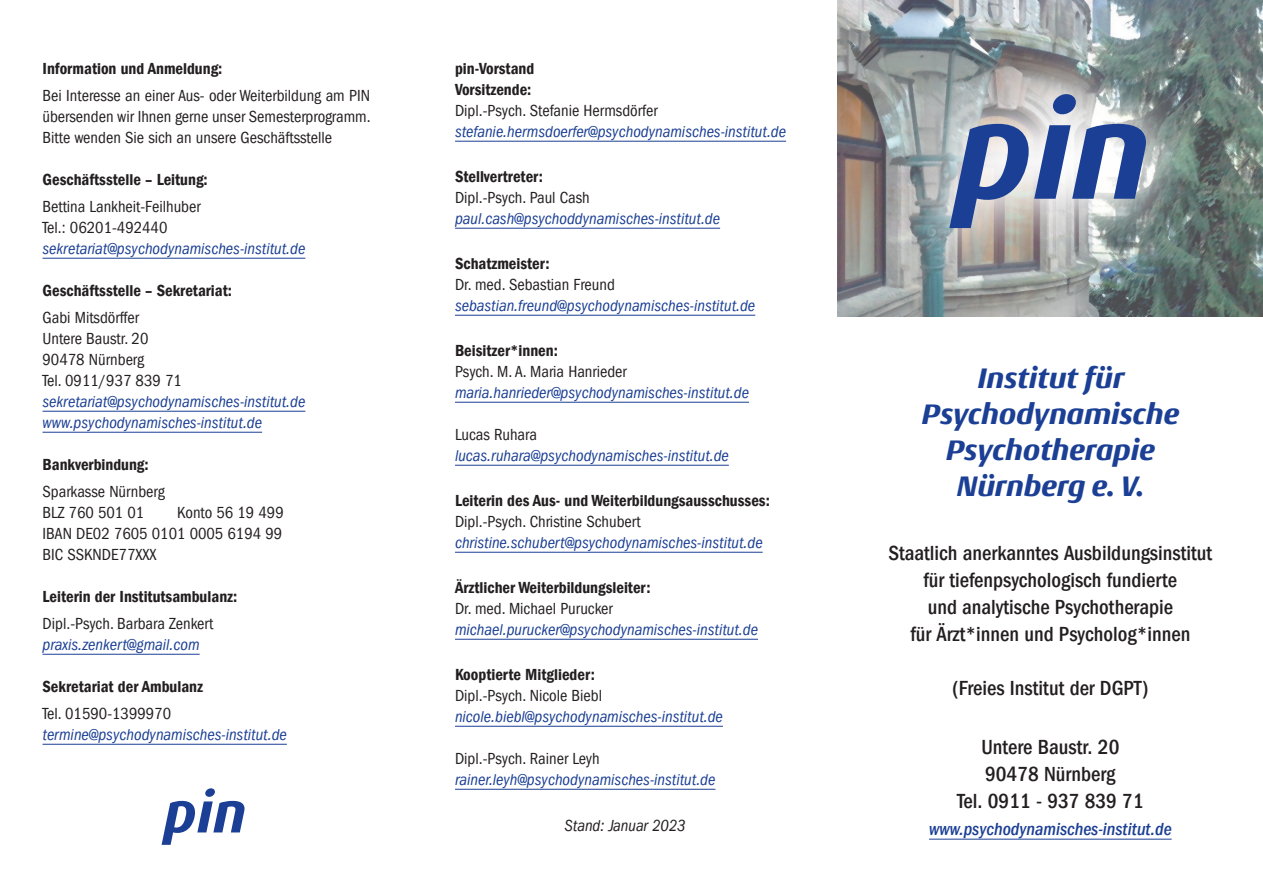
<style>
.page{position:relative;width:1263px;height:893px;background:#fff}
.page>*{position:absolute;margin:0;border:0;box-sizing:border-box;transform-origin:0 0}
.t1{font:italic 700 expanded 30px/36px "Conto";color:#1b3f94;text-align:center}
.t2{font:500 condensed 21px/27px "Franklin Gothic LT Pro";color:#231f20;text-align:center}
.t3{font:italic 500 condensed 18px "Franklin Gothic LT Pro";color:#1b3f94}
.t4{font:italic condensed 16.5px/21px "Franklin Gothic LT Pro";color:#1b3f94}
.t5{font:condensed 16.5px/21px "Franklin Gothic LT Pro";color:#231f20}
.t6{font:16.5px/21px "Franklin Gothic LT Pro Dm Cn";color:#231f20}
.t7{font:italic condensed 16.5px "Franklin Gothic LT Pro";color:#231f20}
</style>
<div class="page">
<img style="left:838px;top:0;width:425px;height:317px">
<hr style="left:43px;top:258px;width:262px;height:1px;background:#1b3f94">
<hr style="left:43px;top:411px;width:262px;height:1px;background:#1b3f94">
<hr style="left:43px;top:432px;width:219px;height:1px;background:#1b3f94">
<hr style="left:43px;top:654px;width:157px;height:1px;background:#1b3f94">
<hr style="left:43px;top:744px;width:244px;height:1px;background:#1b3f94">
<hr style="left:455px;top:141px;width:331px;height:1px;background:#1b3f94">
<hr style="left:455px;top:228px;width:265px;height:1px;background:#1b3f94">
<hr style="left:455px;top:315px;width:300px;height:1px;background:#1b3f94">
<hr style="left:455px;top:402px;width:294px;height:1px;background:#1b3f94">
<hr style="left:455px;top:465px;width:274px;height:1px;background:#1b3f94">
<hr style="left:455px;top:552px;width:308px;height:1px;background:#1b3f94">
<hr style="left:455px;top:639px;width:303px;height:1px;background:#1b3f94">
<hr style="left:455px;top:726px;width:268px;height:1px;background:#1b3f94">
<hr style="left:455px;top:789px;width:260px;height:1px;background:#1b3f94">
<hr style="left:929px;top:839px;width:243px;height:1px;background:#1b3f94">
<svg style="left:892px;top:37px;width:312px;height:250px;background:#8c9695"></svg>
<svg style="left:949px;top:94px;width:197px;height:134px;background:#919ebb"></svg>
<svg style="left:162px;top:788px;width:82px;height:57px"></svg>
<p class="t6" style="left:43px;top:58px;width:181px">Information und Anmeldung:</p>
<p class="t5" style="left:43px;top:85px;width:330px;text-align:justify">Bei Interesse an einer Aus- oder Weiterbildung am PIN übersenden wir Ihnen gerne unser Semesterprogramm.<br>Bitte wenden Sie sich an unsere Geschäftsstelle</p>
<p class="t6" style="left:43px;top:169px;width:167px">Geschäftsstelle – Leitung:</p>
<p class="t5" style="left:43px;top:196px;width:160px">Bettina Lankheit-Feilhuber<br>Tel.: 06201-492440</p>
<p class="t4" style="left:43px;top:238px;width:264px">sekretariat@psychodynamisches-institut.de</p>
<p class="t6" style="left:43px;top:280px;width:191px">Geschäftsstelle – Sekretariat:</p>
<p class="t5" style="left:43px;top:307px;width:141px">Gabi Mitsdörffer<br>Untere Baustr. 20<br>90478 Nürnberg<br>Tel. 0911/937 839 71</p>
<p class="t4" style="left:43px;top:391px;width:264px">sekretariat@psychodynamisches-institut.de www.psychodynamisches-institut.de</p>
<p class="t6" style="left:43px;top:454px;width:108px">Bankverbindung:</p>
<p class="t5" style="left:43px;top:481px;width:124px">Sparkasse Nürnberg<br>BLZ 760 501 01</p>
<p class="t5" style="left:43px;top:502px;width:243px;text-align:justify;text-indent:135px">Konto 56 19 499<br>IBAN DE02 7605 0101 0005 6194 99<br>BIC SSKNDE77XXX</p>
<p class="t6" style="left:43px;top:586px;width:196px">Leiterin der Institutsambulanz:</p>
<p class="t5" style="left:43px;top:613px;width:172px">Dipl.-Psych. Barbara Zenkert</p>
<p class="t4" style="left:43px;top:634px;width:159px">praxis.zenkert@gmail.com</p>
<p class="t6" style="left:43px;top:676px;width:162px">Sekretariat der Ambulanz</p>
<p class="t5" style="left:43px;top:703px;width:130px">Tel. 01590-1399970</p>
<p class="t4" style="left:43px;top:724px;width:246px">termine@psychodynamisches-institut.de</p>
<p class="t6" style="left:455px;top:58px;width:81px">pin-Vorstand<br>Vorsitzende:</p>
<p class="t5" style="left:455px;top:100px;width:204px">Dipl.-Psych. Stefanie Hermsdörfer</p>
<p class="t4" style="left:455px;top:121px;width:333px">stefanie.hermsdoerfer@psychodynamisches-institut.de</p>
<p class="t6" style="left:455px;top:166px;width:90px">Stellvertreter:</p>
<p class="t5" style="left:455px;top:187px;width:136px">Dipl.-Psych. Paul Cash</p>
<p class="t4" style="left:455px;top:208px;width:267px">paul.cash@psychoddynamisches-institut.de</p>
<p class="t6" style="left:455px;top:253px;width:96px">Schatzmeister:</p>
<p class="t5" style="left:455px;top:274px;width:161px">Dr. med. Sebastian Freund</p>
<p class="t4" style="left:455px;top:295px;width:302px">sebastian.freund@psychodynamisches-institut.de</p>
<p class="t6" style="left:455px;top:340px;width:104px">Beisitzer*innen:</p>
<p class="t5" style="left:455px;top:361px;width:173px">Psych. M. A. Maria Hanrieder</p>
<p class="t4" style="left:455px;top:382px;width:295px">maria.hanrieder@psychodynamisches-institut.de</p>
<p class="t5" style="left:455px;top:424px;width:83px">Lucas Ruhara</p>
<p class="t4" style="left:455px;top:445px;width:275px">lucas.ruhara@psychodynamisches-institut.de</p>
<p class="t6" style="left:455px;top:490px;width:316px">Leiterin des Aus- und Weiterbildungsausschusses:</p>
<p class="t5" style="left:455px;top:511px;width:187px">Dipl.-Psych. Christine Schubert</p>
<p class="t4" style="left:455px;top:532px;width:309px">christine.schubert@psychodynamisches-institut.de</p>
<p class="t6" style="left:455px;top:577px;width:197px">Ärztlicher Weiterbildungsleiter:</p>
<p class="t5" style="left:455px;top:598px;width:159px">Dr. med. Michael Purucker</p>
<p class="t4" style="left:455px;top:619px;width:305px">michael.purucker@psychodynamisches-institut.de</p>
<p class="t6" style="left:455px;top:664px;width:141px">Kooptierte Mitglieder:</p>
<p class="t5" style="left:455px;top:685px;width:149px">Dipl.-Psych. Nicole Biebl</p>
<p class="t4" style="left:455px;top:706px;width:269px">nicole.biebl@psychodynamisches-institut.de</p>
<p class="t5" style="left:455px;top:748px;width:146px">Dipl.-Psych. Rainer Leyh</p>
<p class="t4" style="left:455px;top:769px;width:262px">rainer.leyh@psychodynamisches-institut.de</p>
<p class="t7" style="left:564px;top:817px;width:123px">Stand: Januar 2023</p>
<h1 class="t1" style="left:922px;top:359px;width:259px">Institut für<br>Psychodynamische<br>Psychotherapie<br>Nürnberg e. V.</h1>
<p class="t2" style="left:888px;top:540px;width:325px">Staatlich anerkanntes Ausbildungsinstitut für tiefenpsychologisch fundierte<br>und analytische Psychotherapie<br>für Ärzt*innen und Psycholog*innen</p>
<p class="t2" style="left:952px;top:675px;width:198px">(Freies Institut der DGPT)</p>
<p class="t2" style="left:957px;top:733px;width:188px">Untere Baustr. 20<br>90478 Nürnberg<br>Tel. 0911 - 937 839 71</p>
<p class="t3" style="left:929px;top:819px;width:244px">www.psychodynamisches-institut.de</p>
</div>
